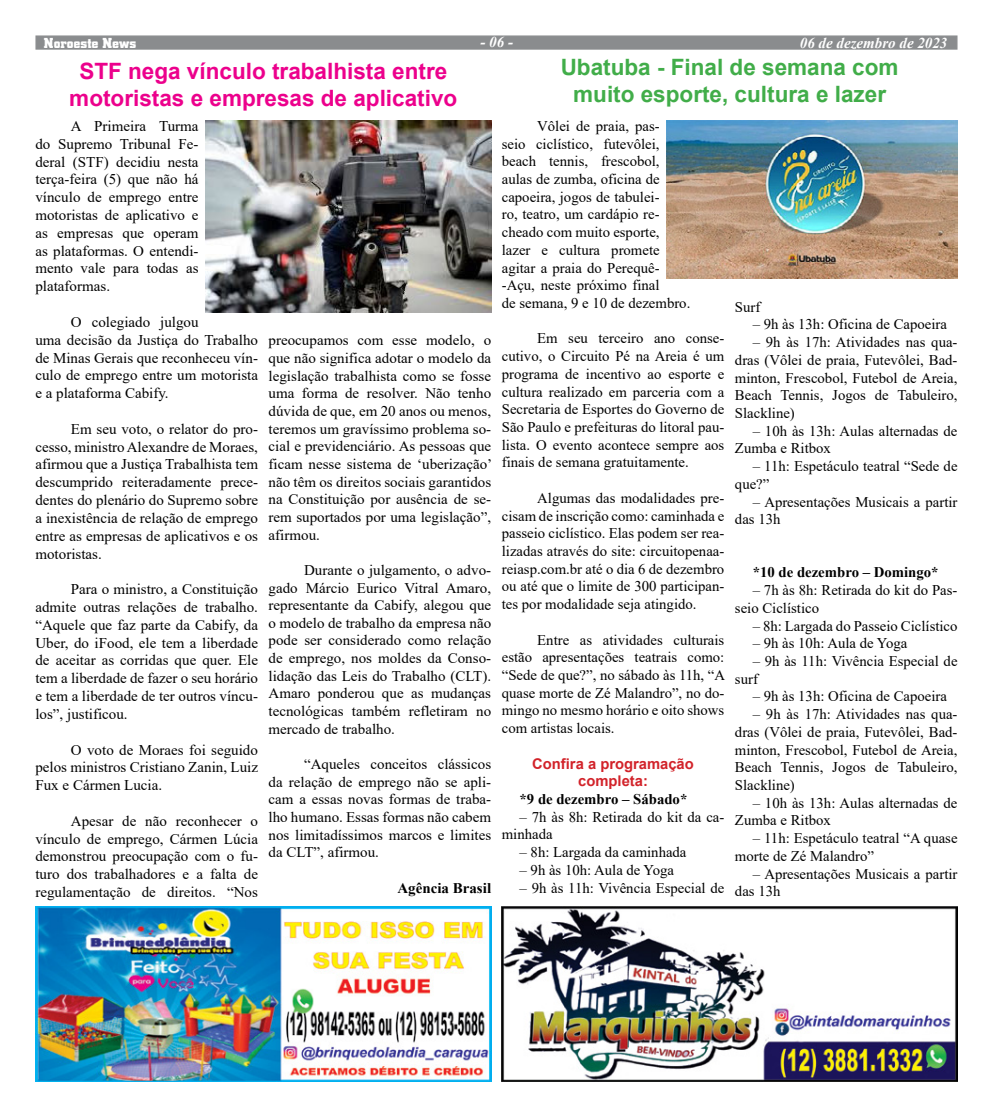
<style>
.page{position:relative;width:993px;height:1117px;background:#fff}
.page>*{position:absolute;margin:0;border:0;box-sizing:border-box;transform-origin:0 0}
.t1{font:700 22.5px/27px "Arial";color:#ec008c;text-align:center}
.t2{font:700 22.5px/27px "Arial";color:#41ad49;text-align:center}
.t3{font:italic 700 15px "Times New Roman";color:#fff}
.t4{font:700 15px "City D";letter-spacing:.005em;color:#fff}
.t5{font:14.88px/17.8px "Times New Roman";color:#000;text-align:justify}
.t6{font:14.75px/17.8px "Times New Roman";color:#000}
.t7{font:700 14.75px "Times New Roman";color:#000}
.t8{font:700 14.75px/17.8px "Arial";color:#d2232a;text-align:center}
</style>
<div class="page">
<div style="left:35px;top:35px;width:922px;height:15px;background:#8a8c8e;border:1px solid #8a8c8e"></div>
<img style="left:35px;top:906px;width:456px;height:175px">
<img style="left:501px;top:906px;width:456px;height:175px">
<img style="left:666px;top:121px;width:291px;height:157px">
<img style="left:206px;top:121px;width:285px;height:191px">
<p class="t4" style="left:44px;top:35px;width:94px">Noroeste News</p>
<p class="t3" style="left:480px;top:31px;width:34px">- 06 -</p>
<p class="t3" style="left:799px;top:33px;width:149px">06 de dezembro de 2023</p>
<h1 class="t2" style="left:560px;top:54px;width:339px">Ubatuba - Final de semana com muito esporte, cultura e lazer</h1>
<p class="t6" style="left:501px;top:117px;width:190px;text-indent:35px">Vôlei de praia, pas-<br>seio ciclístico, futevôlei, beach tennis, frescobol, aulas de zumba, oficina de capoeira, jogos de tabulei-<br>ro, teatro, um cardápio re&shy;cheado com muito esporte, lazer e cultura promete agitar a praia do Perequê--Açu, neste próximo final<br>de semana, 9 e 10 de dezembro.</p>
<p class="t6" style="left:501px;top:329px;width:224px;text-align:justify;text-indent:35px">Em seu terceiro ano conse&shy;cutivo, o Circuito Pé na Areia é um programa de incentivo ao esporte e cultura realizado em parceria com a Secretaria de Esportes do Governo de São Paulo e prefeituras do litoral pau&shy;lista. O evento acontece sempre aos finais de semana gratuitamente.</p>
<p class="t6" style="left:501px;top:488px;width:224px;text-align:justify;text-indent:35px">Algumas das modalidades pre&shy;cisam de inscrição como: caminhada e passeio ciclístico. Elas podem ser rea&shy;lizadas através do site: circuitopenaa&shy;reiasp.com.br até o dia 6 de dezembro ou até que o limite de 300 participan&shy;tes por modalidade seja atingido.</p>
<p class="t6" style="left:501px;top:630px;width:225px;text-align:justify;text-indent:35px">Entre as atividades culturais estão apresentações teatrais como: “Sede de que?”, no sábado às 11h, “A quase morte de Zé Malandro”, no do&shy;mingo no mesmo horário e oito shows com artistas locais.</p>
<p class="t8" style="left:532px;top:754px;width:163px">Confira a programação completa:</p>
<p class="t7" style="left:519px;top:788px;width:169px">*9 de dezembro – Sábado*</p>
<p class="t6" style="left:501px;top:807px;width:224px;text-indent:18px">– 7h às 8h: Retirada do kit da ca&shy;minhada</p>
<p class="t6" style="left:519px;top:842px;width:168px">– 8h: Largada da caminhada</p>
<p class="t6" style="left:519px;top:860px;width:156px">– 9h às 10h: Aula de Yoga</p>
<p class="t6" style="left:519px;top:878px;width:206px">– 9h às 11h: Vivência Especial de</p>
<h1 class="t1" style="left:69px;top:58px;width:389px">STF nega vínculo trabalhista entre motoristas e empresas de aplicativo</h1>
<p class="t5" style="left:35px;top:117px;width:165px;text-indent:35px">A Primeira Turma do Supremo Tribunal Fe&shy;deral (STF) decidiu nesta terça-feira (5) que não há vínculo de emprego entre motoristas de aplicativo e as empresas que operam as plataformas. O entendi&shy;mento vale para todas as plataformas.</p>
<p class="t5" style="left:35px;top:312px;width:224px;text-align:left;text-indent:35px">O colegiado julgou<br>uma decisão da Justiça do Trabalho de Minas Gerais que reconheceu vín&shy;culo de emprego entre um motorista e a plataforma Cabify.</p>
<p class="t5" style="left:35px;top:419px;width:224px;text-indent:35px">Em seu voto, o relator do pro&shy;cesso, ministro Alexandre de Moraes, afirmou que a Justiça Trabalhista tem descumprido reiteradamente prece&shy;dentes do plenário do Supremo sobre a inexistência de relação de emprego entre as empresas de aplicativos e os motoristas.</p>
<p class="t5" style="left:35px;top:579px;width:224px;text-indent:35px">Para o ministro, a Constituição admite outras relações de trabalho. “Aquele que faz parte da Cabify, da Uber, do iFood, ele tem a liberdade de aceitar as corridas que quer. Ele tem a liberdade de fazer o seu horário e tem a liberdade de ter outros víncu&shy;los”, justificou.</p>
<p class="t5" style="left:35px;top:740px;width:224px;text-indent:35px">O voto de Moraes foi seguido pelos ministros Cristiano Zanin, Luiz Fux e Cármen Lucia.</p>
<p class="t5" style="left:35px;top:811px;width:224px;text-indent:35px">Apesar de não reconhecer o vínculo de emprego, Cármen Lúcia demonstrou preocupação com o fu&shy;turo dos trabalhadores e a falta de regulamentação de direitos. “Nos</p>
<p class="t6" style="left:734px;top:297px;width:27px">Surf</p>
<p class="t6" style="left:752px;top:315px;width:196px">– 9h às 13h: Oficina de Capoeira</p>
<p class="t6" style="left:734px;top:333px;width:224px;text-align:justify;text-indent:18px">– 9h às 17h: Atividades nas qua&shy;dras (Vôlei de praia, Futevôlei, Bad&shy;minton, Frescobol, Futebol de Areia, Beach Tennis, Jogos de Tabuleiro, Slackline)</p>
<p class="t6" style="left:734px;top:421px;width:224px;text-indent:18px">– 10h às 13h: Aulas alternadas de<br>Zumba e Ritbox</p>
<p class="t6" style="left:734px;top:457px;width:224px;text-indent:18px">– 11h: Espetáculo teatral “Sede de que?”</p>
<p class="t6" style="left:734px;top:492px;width:224px;text-indent:18px">– Apresentações Musicais a partir das 13h</p>
<p class="t6" style="left:268px;top:331px;width:225px;text-align:justify">preocupamos com esse modelo, o que não significa adotar o modelo da legislação trabalhista como se fosse uma forma de resolver. Não tenho dúvida de que, em 20 anos ou menos, teremos um gravíssimo problema so&shy;cial e previdenciário. As pessoas que ficam nesse sistema de ‘uberização’ não têm os direitos sociais garantidos na Constituição por ausência de se&shy;rem suportados por uma legislação”, afirmou.</p>
<p class="t6" style="left:268px;top:560px;width:224px;text-align:justify;text-indent:35px">Durante o julgamento, o advo&shy;gado Márcio Eurico Vitral Amaro, representante da Cabify, alegou que o modelo de trabalho da empresa não pode ser considerado como relação de emprego, nos moldes da Conso&shy;lidação das Leis do Trabalho (CLT).<br>Amaro ponderou que as mudanças tecnológicas também refletiram no mercado de trabalho.</p>
<p class="t6" style="left:268px;top:754px;width:224px;text-align:justify;text-indent:35px">“Aqueles conceitos clássicos da relação de emprego não se apli&shy;cam a essas novas formas de traba&shy;lho humano. Essas formas não cabem nos limitadíssimos marcos e limites da CLT”, afirmou.</p>
<p class="t7" style="left:397px;top:876px;width:95px">Agência Brasil</p>
<p class="t7" style="left:752px;top:561px;width:187px">*10 de dezembro – Domingo*</p>
<p class="t6" style="left:734px;top:580px;width:224px;text-indent:18px">– 7h às 8h: Retirada do kit do Pas&shy;seio Ciclístico</p>
<p class="t6" style="left:752px;top:616px;width:206px">– 8h: Largada do Passeio Ciclístico</p>
<p class="t6" style="left:752px;top:634px;width:156px">– 9h às 10h: Aula de Yoga</p>
<p class="t6" style="left:734px;top:651px;width:224px;text-indent:18px">– 9h às 11h: Vivência Especial de surf</p>
<p class="t6" style="left:752px;top:687px;width:196px">– 9h às 13h: Oficina de Capoeira</p>
<p class="t6" style="left:734px;top:704px;width:224px;text-align:justify;text-indent:18px">– 9h às 17h: Atividades nas qua&shy;dras (Vôlei de praia, Futevôlei, Bad&shy;minton, Frescobol, Futebol de Areia, Beach Tennis, Jogos de Tabuleiro, Slackline)</p>
<p class="t6" style="left:734px;top:793px;width:224px;text-indent:18px">– 10h às 13h: Aulas alternadas de<br>Zumba e Ritbox</p>
<p class="t6" style="left:734px;top:828px;width:224px;text-indent:18px">– 11h: Espetáculo teatral “A quase morte de Zé Malandro”</p>
<p class="t6" style="left:734px;top:864px;width:224px;text-indent:18px">– Apresentações Musicais a partir das 13h</p>
</div>
